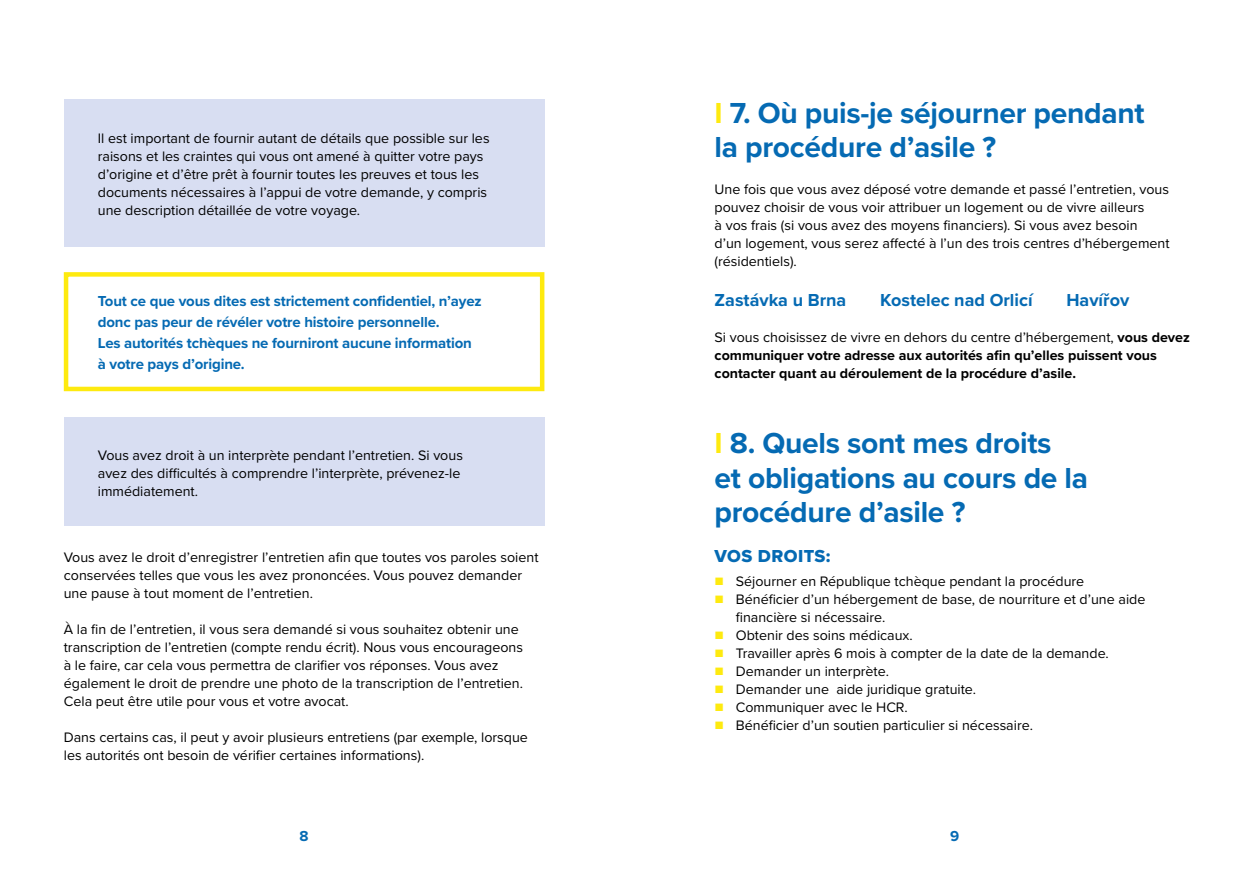
<style>
.page{position:relative;width:1259px;height:893px;background:#fff}
.page>*{position:absolute;margin:0;border:0;box-sizing:border-box;transform-origin:0 0}
.t1{font:700 30px/34.5px "Proxima Nova";letter-spacing:-.01em;color:#056ab3}
.t2{font:700 18px "Proxima Nova";color:#056ab3}
.t3{font:18px "Proxima Nova Extrabld";letter-spacing:.025em;color:#056ab3}
.t4{font:700 15px/21px "Proxima Nova";letter-spacing:-.01em;color:#056ab3}
.t5{font:14.25px/18px "Proxima Nova";color:#000}
.t6{font:700 14.25px/18px "Proxima Nova";color:#000}
.s1{color:#feea0f}
.s2{font-weight:400}
</style>
<div class="page">
<div style="left:64px;top:99px;width:480px;height:148px;background:#d8def2"></div>
<div style="left:64px;top:417px;width:480px;height:109px;background:#d8def2"></div>
<div style="left:64px;top:272px;width:480px;height:119px;border:4px solid #feea0f"></div>
<p class="t5" style="left:98px;top:129px;width:393px">Il est important de fournir autant de détails que possible sur les raisons et les craintes qui vous ont amené à quitter votre pays d’origine et d’être prêt à fournir toutes les preuves et tous les documents nécessaires à l’appui de votre demande, y compris une description détaillée de votre voyage.</p>
<p class="t4" style="left:98px;top:290px;width:385px">Tout ce que vous dites est strictement confidentiel, n’ayez donc pas peur de révéler votre histoire personnelle.<br>Les autorités tchèques ne fourniront aucune information à votre pays d’origine.</p>
<p class="t5" style="left:98px;top:445px;width:367px">Vous avez droit à un interprète pendant l’entretien. Si vous avez des difficultés à comprendre l’interprète, prévenez-le immédiatement.</p>
<p class="t5" style="left:64px;top:548px;width:476px">Vous avez le droit d’enregistrer l’entretien afin que toutes vos paroles soient conservées telles que vous les avez prononcées. Vous pouvez demander une pause à tout moment de l’entretien.</p>
<p class="t5" style="left:64px;top:620px;width:461px">À la fin de l’entretien, il vous sera demandé si vous souhaitez obtenir une transcription de l’entretien (compte rendu écrit). Nous vous encourageons à le faire, car cela vous permettra de clarifier vos réponses. Vous avez également le droit de prendre une photo de la transcription de l’entretien.<br>Cela peut être utile pour vous et votre avocat.</p>
<p class="t5" style="left:64px;top:728px;width:466px">Dans certains cas, il peut y avoir plusieurs entretiens (par exemple, lorsque les autorités ont besoin de vérifier certaines informations).</p>
<h1 class="t1" style="left:714px;top:95px;width:432px"><span class="s1">I</span> 7. Où puis-je séjourner pendant la procédure d’asile ?</h1>
<p class="t5" style="left:714px;top:179px;width:456px">Une fois que vous avez déposé votre demande et passé l’entretien, vous pouvez choisir de vous voir attribuer un logement ou de vivre ailleurs<br>à vos frais (si vous avez des moyens financiers). Si vous avez besoin<br>d’un logement, vous serez affecté à l’un des trois centres d’hébergement (résidentiels).</p>
<p class="t2" style="left:714px;top:286px;width:133px">Zastávka u Brna</p>
<p class="t2" style="left:880px;top:286px;width:154px">Kostelec nad Orlicí</p>
<p class="t2" style="left:1066px;top:286px;width:64px">Havířov</p>
<p class="t6" style="left:714px;top:328px;width:477px"><span class="s2">Si vous choisissez de vivre en dehors du centre d’hébergement,</span> vous devez communiquer votre adresse aux autorités afin qu’elles puissent vous contacter quant au déroulement de la procédure d’asile.</p>
<h1 class="t1" style="left:714px;top:425px;width:375px"><span class="s1">I</span> 8. Quels sont mes droits<br>et obligations au cours de la procédure d’asile ?</h1>
<p class="t3" style="left:714px;top:542px;width:118px">VOS DROITS:</p>
<p class="t5" style="left:736px;top:571px;width:411px">Séjourner en République tchèque pendant la procédure Bénéficier d’un hébergement de base, de nourriture et d’une aide financière si nécessaire.<br>Obtenir des soins médicaux.<br>Travailler après 6 mois à compter de la date de la demande.<br>Demander un interprète.<br>Demander une aide juridique gratuite.<br>Communiquer avec le HCR.<br>Bénéficier d’un soutien particulier si nécessaire.</p>
<p class="t4" style="left:299px;top:825px;width:11px">8</p>
<p class="t4" style="left:950px;top:825px;width:11px">9</p>
</div>
